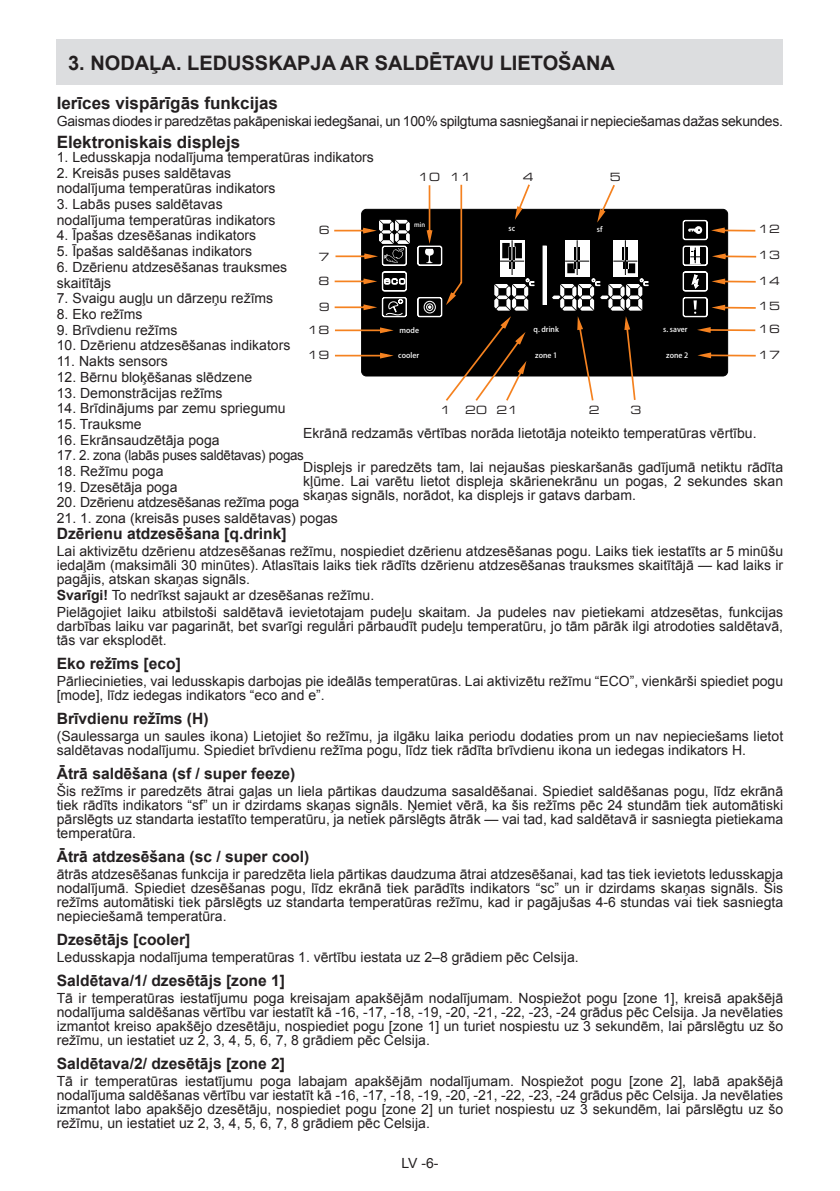
<style>
.page{position:relative;width:840px;height:1191px;background:#fff}
.page>*{position:absolute;margin:0;border:0;box-sizing:border-box;transform-origin:0 0}
.BASLIK_1{font:700 20px "Arial";color:#231f20}
.BASLIK_2{font:700 17px "Arial";color:#231f20}
.BASLIK_3{font:700 15.6px "Arial";color:#231f20}
.paragraf_yazi{font:14px/14px "Arial";color:#231f20;text-align:justify}
.paragraf_yazi-2{font:14px "Arial";letter-spacing:-.02em;color:#231f20}
.t1{font:11.4px/23.6px "Eurostile Extended Two";color:#231f20}
.t2{font:700 7.4px "Adobe Fan Heiti Std";color:#fff}
.t3{font:700 6.2px "Adobe Fan Heiti Std";color:#fff}
.s1{font-weight:700}
</style>
<div class="page">
<div style="left:57px;top:40px;width:725px;height:45px;background:#dcdddf"></div>
<div style="left:361px;top:209px;width:366px;height:167px;background:#000;border-radius:5px"></div>
<div style="left:542px;top:246px;width:4px;height:59px;border:1px solid #fff"></div>
<div style="left:564px;top:240px;width:25px;height:35px;background:#fff"></div>
<hr style="left:576px;top:240px;width:1px;height:35px;background:#000">
<div style="left:613px;top:240px;width:24px;height:35px;background:#fff"></div>
<hr style="left:624px;top:240px;width:1px;height:35px;background:#000">
<svg style="left:551px;top:247px;width:97px;height:153px"></svg>
<svg style="left:682px;top:220px;width:73px;height:97px"></svg>
<svg style="left:597px;top:185px;width:17px;height:37px"></svg>
<svg style="left:334px;top:220px;width:75px;height:97px"></svg>
<svg style="left:697px;top:327px;width:57px;height:6px"></svg>
<svg style="left:697px;top:352px;width:58px;height:6px"></svg>
<svg style="left:335px;top:327px;width:58px;height:6px"></svg>
<svg style="left:335px;top:353px;width:58px;height:5px"></svg>
<svg style="left:417px;top:184px;width:117px;height:217px"></svg>
<p class="BASLIK_1" style="left:68px;top:49px;width:548px">3. NODAĻA. LEDUSSKAPJA AR SALDĒTAVU LIETOŠANA</p>
<p class="BASLIK_2" style="left:57px;top:91px;width:223px">Ierīces vispārīgās funkcijas</p>
<p class="paragraf_yazi-2" style="left:57px;top:112px;width:727px">Gaismas diodes ir paredzētas pakāpeniskai iedegšanai, un 100% spilgtuma sasniegšanai ir nepieciešamas dažas sekundes.</p>
<p class="BASLIK_2" style="left:57px;top:131px;width:185px">Elektroniskais displejs</p>
<p class="paragraf_yazi" style="left:57px;top:150px;width:318px">1. Ledusskapja nodalījuma temperatūras indikators</p>
<p class="paragraf_yazi" style="left:57px;top:166px;width:176px">2. Kreisās puses saldētavas</p>
<p class="paragraf_yazi" style="left:57px;top:181px;width:220px">nodalījuma temperatūras indikators</p>
<p class="paragraf_yazi" style="left:57px;top:197px;width:167px">3. Labās puses saldētavas</p>
<p class="paragraf_yazi" style="left:57px;top:213px;width:220px">nodalījuma temperatūras indikators</p>
<p class="paragraf_yazi" style="left:57px;top:229px;width:201px">4. Īpašas dzesēšanas indikators</p>
<p class="paragraf_yazi" style="left:57px;top:244px;width:197px">5. Īpašas saldēšanas indikators</p>
<p class="paragraf_yazi" style="left:57px;top:260px;width:232px">6. Dzērienu atdzesēšanas trauksmes</p>
<p class="paragraf_yazi" style="left:57px;top:276px;width:56px">skaitītājs</p>
<p class="paragraf_yazi" style="left:57px;top:291px;width:218px">7. Svaigu augļu un dārzeņu režīms</p>
<p class="paragraf_yazi" style="left:57px;top:307px;width:87px">8. Eko režīms</p>
<p class="paragraf_yazi" style="left:57px;top:323px;width:122px">9. Brīvdienu režīms</p>
<p class="paragraf_yazi" style="left:57px;top:338px;width:235px">10. Dzērienu atdzesēšanas indikators</p>
<p class="paragraf_yazi" style="left:57px;top:354px;width:113px">11. Nakts sensors</p>
<p class="paragraf_yazi" style="left:57px;top:370px;width:197px">12. Bērnu bloķēšanas slēdzene</p>
<p class="paragraf_yazi" style="left:57px;top:386px;width:167px">13. Demonstrācijas režīms</p>
<p class="paragraf_yazi" style="left:57px;top:401px;width:230px">14. Brīdinājums par zemu spriegumu</p>
<p class="paragraf_yazi" style="left:57px;top:417px;width:86px">15. Trauksme</p>
<p class="paragraf_yazi" style="left:57px;top:433px;width:164px">16. Ekrānsaudzētāja poga</p>
<p class="paragraf_yazi-2" style="left:57px;top:446px;width:248px">17. 2. zona (labās puses saldētavas) pogas</p>
<p class="paragraf_yazi" style="left:57px;top:464px;width:108px">18. Režīmu poga</p>
<p class="paragraf_yazi" style="left:57px;top:480px;width:122px">19. Dzesētāja poga</p>
<p class="paragraf_yazi-2" style="left:57px;top:493px;width:244px">20. Dzērienu atdzesēšanas režīma poga</p>
<p class="paragraf_yazi" style="left:57px;top:511px;width:282px">21. 1. zona (kreisās puses saldētavas) pogas</p>
<p class="t1" style="left:418px;top:165px;width:23px">10</p>
<p class="t1" style="left:522px;top:165px;width:12px">4</p>
<p class="t1" style="left:609px;top:165px;width:12px">5</p>
<p class="t1" style="left:449px;top:165px;width:23px">11</p>
<p class="t3" style="left:414px;top:221px;width:13px">min</p>
<p class="t1" style="left:757px;top:217px;width:23px">12</p>
<p class="t1" style="left:757px;top:243px;width:23px">13</p>
<p class="t1" style="left:757px;top:268px;width:23px;line-height:25px">14<br>15</p>
<p class="t1" style="left:757px;top:317px;width:23px">16</p>
<p class="t1" style="left:757px;top:343px;width:23px">17</p>
<p class="t1" style="left:318px;top:218px;width:12px">6</p>
<p class="t1" style="left:318px;top:245px;width:12px">7<br>8</p>
<p class="t1" style="left:318px;top:295px;width:12px">9</p>
<p class="t2" style="left:596px;top:225px;width:7px">sf</p>
<p class="t2" style="left:508px;top:224px;width:8px">sc</p>
<p class="t1" style="left:307px;top:318px;width:23px">18</p>
<p class="t1" style="left:307px;top:343px;width:23px">19</p>
<p class="t2" style="left:399px;top:325px;width:21px">mode</p>
<p class="t2" style="left:533px;top:325px;width:27px">q. drink</p>
<p class="t2" style="left:398px;top:351px;width:22px">cooler</p>
<p class="t2" style="left:535px;top:351px;width:23px">zone 1</p>
<p class="t2" style="left:666px;top:351px;width:23px">zone 2</p>
<p class="t2" style="left:663px;top:325px;width:26px">s. saver</p>
<p class="t1" style="left:440px;top:398px;width:12px">1</p>
<p class="t1" style="left:588px;top:398px;width:12px">2</p>
<p class="t1" style="left:630px;top:398px;width:12px">3</p>
<p class="t1" style="left:465px;top:398px;width:55px">20 21</p>
<p class="paragraf_yazi" style="left:303px;top:426px;width:454px">Ekrānā redzamās vērtības norāda lietotāja noteikto temperatūras vērtību.</p>
<p class="paragraf_yazi" style="left:303px;top:460px;width:481px">Displejs ir paredzēts tam, lai nejaušas pieskaršanās gadījumā netiktu rādīta kļūme. Lai varētu lietot displeja skārienekrānu un pogas, 2 sekundes skan skaņas signāls, norādot, ka displejs ir gatavs darbam.</p>
<p class="BASLIK_3" style="left:57px;top:523px;width:231px">Dzērienu atdzesēšana [q.drink]</p>
<p class="paragraf_yazi" style="left:57px;top:544px;width:727px">Lai aktivizētu dzērienu atdzesēšanas režīmu, nospiediet dzērienu atdzesēšanas pogu. Laiks tiek iestatīts ar 5 minūšu iedaļām (maksimāli 30 minūtes). Atlasītais laiks tiek rādīts dzērienu atdzesēšanas trauksmes skaitītājā — kad laiks ir pagājis, atskan skaņas signāls.</p>
<p class="paragraf_yazi" style="left:57px;top:589px;width:319px"><span class="s1">Svarīgi!</span> To nedrīkst sajaukt ar dzesēšanas režīmu.</p>
<p class="paragraf_yazi" style="left:57px;top:605px;width:727px">Pielāgojiet laiku atbilstoši saldētavā ievietotajam pudeļu skaitam. Ja pudeles nav pietiekami atdzesētas, funkcijas darbības laiku var pagarināt, bet svarīgi regulāri pārbaudīt pudeļu temperatūru, jo tām pārāk ilgi atrodoties saldētavā, tās var eksplodēt.</p>
<p class="BASLIK_3" style="left:57px;top:653px;width:125px">Eko režīms [eco]</p>
<p class="paragraf_yazi" style="left:57px;top:674px;width:727px">Pārliecinieties, vai ledusskapis darbojas pie ideālās temperatūras. Lai aktivizētu režīmu “ECO”, vienkārši spiediet pogu [mode], līdz iedegas indikators “eco and e”.</p>
<p class="BASLIK_3" style="left:57px;top:708px;width:153px">Brīvdienu režīms (H)</p>
<p class="paragraf_yazi" style="left:57px;top:729px;width:727px">(Saulessarga un saules ikona) Lietojiet šo režīmu, ja ilgāku laika periodu dodaties prom un nav nepieciešams lietot saldētavas nodalījumu. Spiediet brīvdienu režīma pogu, līdz tiek rādīta brīvdienu ikona un iedegas indikators H.</p>
<p class="BASLIK_3" style="left:57px;top:763px;width:240px">Ātrā saldēšana (sf / super feeze)</p>
<p class="paragraf_yazi" style="left:57px;top:784px;width:727px">Šis režīms ir paredzēts ātrai gaļas un liela pārtikas daudzuma sasaldēšanai. Spiediet saldēšanas pogu, līdz ekrānā tiek rādīts indikators “sf” un ir dzirdams skaņas signāls. Ņemiet vērā, ka šis režīms pēc 24 stundām tiek automātiski pārslēgts uz standarta iestatīto temperatūru, ja netiek pārslēgts ātrāk — vai tad, kad saldētavā ir sasniegta pietiekama temperatūra.</p>
<p class="BASLIK_3" style="left:57px;top:846px;width:254px">Ātrā atdzesēšana (sc / super cool)</p>
<p class="paragraf_yazi" style="left:57px;top:867px;width:727px">ātrās atdzesēšanas funkcija ir paredzēta liela pārtikas daudzuma ātrai atdzesēšanai, kad tas tiek ievietots ledusskapja nodalījumā. Spiediet dzesēšanas pogu, līdz ekrānā tiek parādīts indikators “sc” un ir dzirdams skaņas signāls. Šis režīms automātiski tiek pārslēgts uz standarta temperatūras režīmu, kad ir pagājušas 4-6 stundas vai tiek sasniegta nepieciešamā temperatūra.</p>
<p class="BASLIK_3" style="left:57px;top:929px;width:135px">Dzesētājs [cooler]</p>
<p class="paragraf_yazi" style="left:57px;top:950px;width:523px">Ledusskapja nodalījuma temperatūras 1. vērtību iestata uz 2–8 grādiem pēc Celsija.</p>
<p class="BASLIK_3" style="left:57px;top:970px;width:230px">Saldētava/1/ dzesētājs [zone 1]</p>
<p class="paragraf_yazi" style="left:57px;top:991px;width:727px">Tā ir temperatūras iestatījumu poga kreisajam apakšējām nodalījumam. Nospiežot pogu [zone 1], kreisā apakšējā nodalījuma saldēšanas vērtību var iestatīt kā -16, -17, -18, -19, -20, -21, -22, -23, -24 grādus pēc Celsija. Ja nevēlaties izmantot kreiso apakšējo dzesētāju, nospiediet pogu [zone 1] un turiet nospiestu uz 3 sekundēm, lai pārslēgtu uz šo režīmu, un iestatiet uz 2, 3, 4, 5, 6, 7, 8 grādiem pēc Celsija.</p>
<p class="BASLIK_3" style="left:57px;top:1053px;width:230px">Saldētava/2/ dzesētājs [zone 2]</p>
<p class="paragraf_yazi" style="left:57px;top:1074px;width:727px">Tā ir temperatūras iestatījumu poga labajam apakšējām nodalījumam. Nospiežot pogu [zone 2], labā apakšējā nodalījuma saldēšanas vērtību var iestatīt kā -16, -17, -18, -19, -20, -21, -22, -23, -24 grādus pēc Celsija. Ja nevēlaties izmantot labo apakšējo dzesētāju, nospiediet pogu [zone 2] un turiet nospiestu uz 3 sekundēm, lai pārslēgtu uz šo režīmu, un iestatiet uz 2, 3, 4, 5, 6, 7, 8 grādiem pēc Celsija.</p>
<p class="paragraf_yazi" style="left:401px;top:1156px;width:39px">LV -6-</p>
</div>
